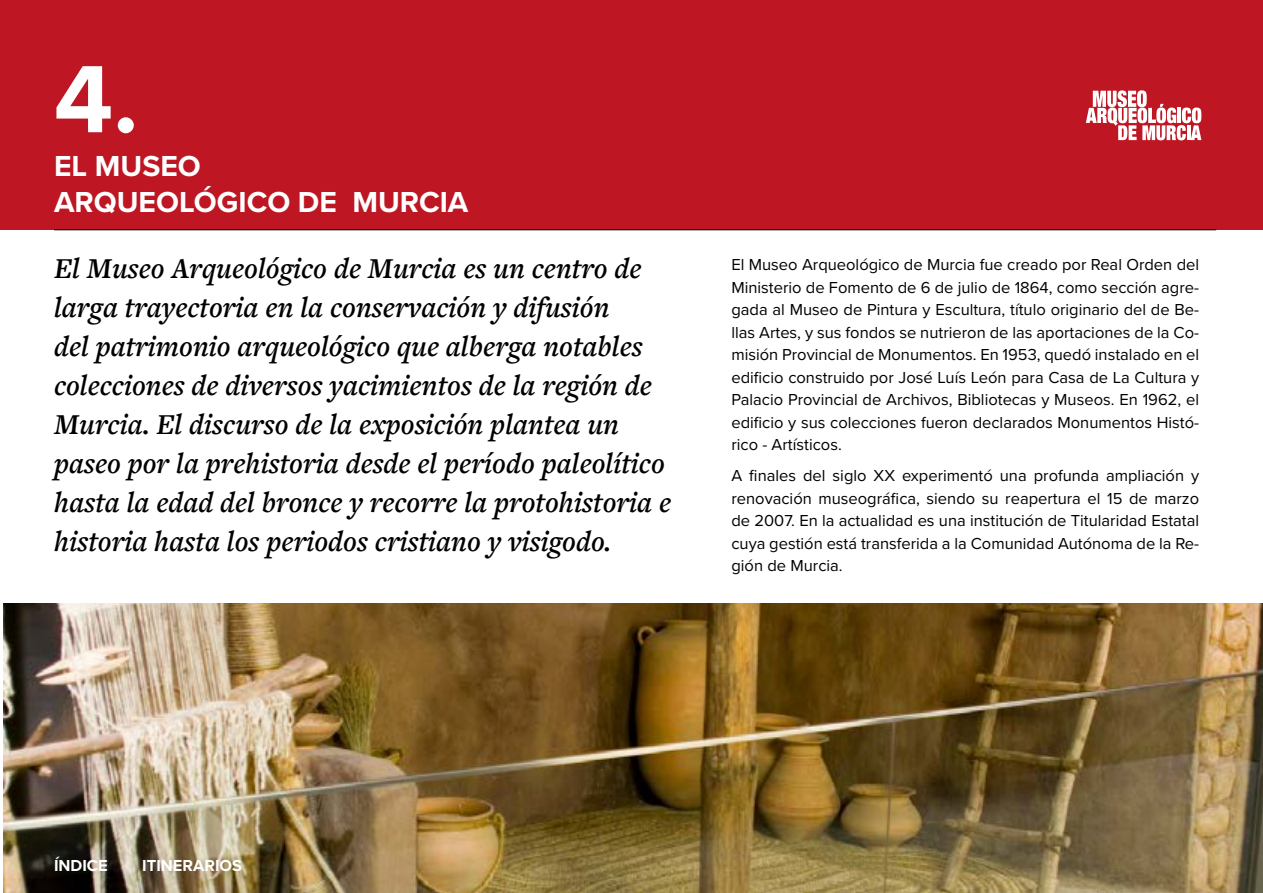
<style>
.page{position:relative;width:1263px;height:893px;background:#fff}
.page>*{position:absolute;margin:0;border:0;box-sizing:border-box;transform-origin:0 0}
.t1{font:700 99px "Proxima Nova";color:#fff}
.t2{font:italic 600 30px/39px "Freight Text Pro";color:#000}
.t3{font:700 30px/36px "Proxima Nova";color:#fff}
.t4{font:16.5px/22.5px "Proxima Nova";color:#000;text-align:justify}
.t5{font:700 16.5px "Proxima Nova";color:#fff}
</style>
<div class="page">
<div style="left:0;top:0;width:1263px;height:230px;background:#be1622"></div>
<svg style="left:1086px;top:90px;width:115px;height:50px"></svg>
<hr style="left:54px;top:230px;width:1162px;height:1px;background:#000">
<img style="left:4px;top:604px;width:1259px;height:289px">
<h1 class="t1" style="left:54px;top:25px;width:86px">4.</h1>
<h2 class="t3" style="left:54px;top:147px;width:416px">EL MUSEO<br>ARQUEOLÓGICO DE MURCIA</h2>
<p class="t2" style="left:54px;top:248px;width:618px">El Museo Arqueológico de Murcia es un centro de larga trayectoria en la conservación y difusión<br>del patrimonio arqueológico que alberga notables colecciones de diversos yacimientos de la región de Murcia. El discurso de la exposición plantea un paseo por la prehistoria desde el período paleolítico hasta la edad del bronce y recorre la protohistoria e historia hasta los periodos cristiano y visigodo.</p>
<p class="t4" style="left:731px;top:253px;width:469px">El Museo Arqueológico de Murcia fue creado por Real Orden del Ministerio de Fomento de 6 de julio de 1864, como sección agre&shy;gada al Museo de Pintura y Escultura, título originario del de Be&shy;llas Artes, y sus fondos se nutrieron de las aportaciones de la Co&shy;misión Provincial de Monumentos. En 1953, quedó instalado en el edificio construido por José Luís León para Casa de La Cultura y Palacio Provincial de Archivos, Bibliotecas y Museos. En 1962, el edificio y sus colecciones fueron declarados Monumentos Histó&shy;rico - Artísticos.</p>
<p class="t4" style="left:731px;top:464px;width:469px">A finales del siglo XX experimentó una profunda ampliación y renovación museográfica, siendo su reapertura el 15 de marzo de 2007. En la actualidad es una institución de Titularidad Estatal cuya gestión está transferida a la Comunidad Autónoma de la Re&shy;gión de Murcia.</p>
<p class="t5" style="left:54px;top:854px;width:55px">ÍNDICE</p>
<p class="t5" style="left:142px;top:854px;width:101px">ITINERARIOS</p>
</div>
